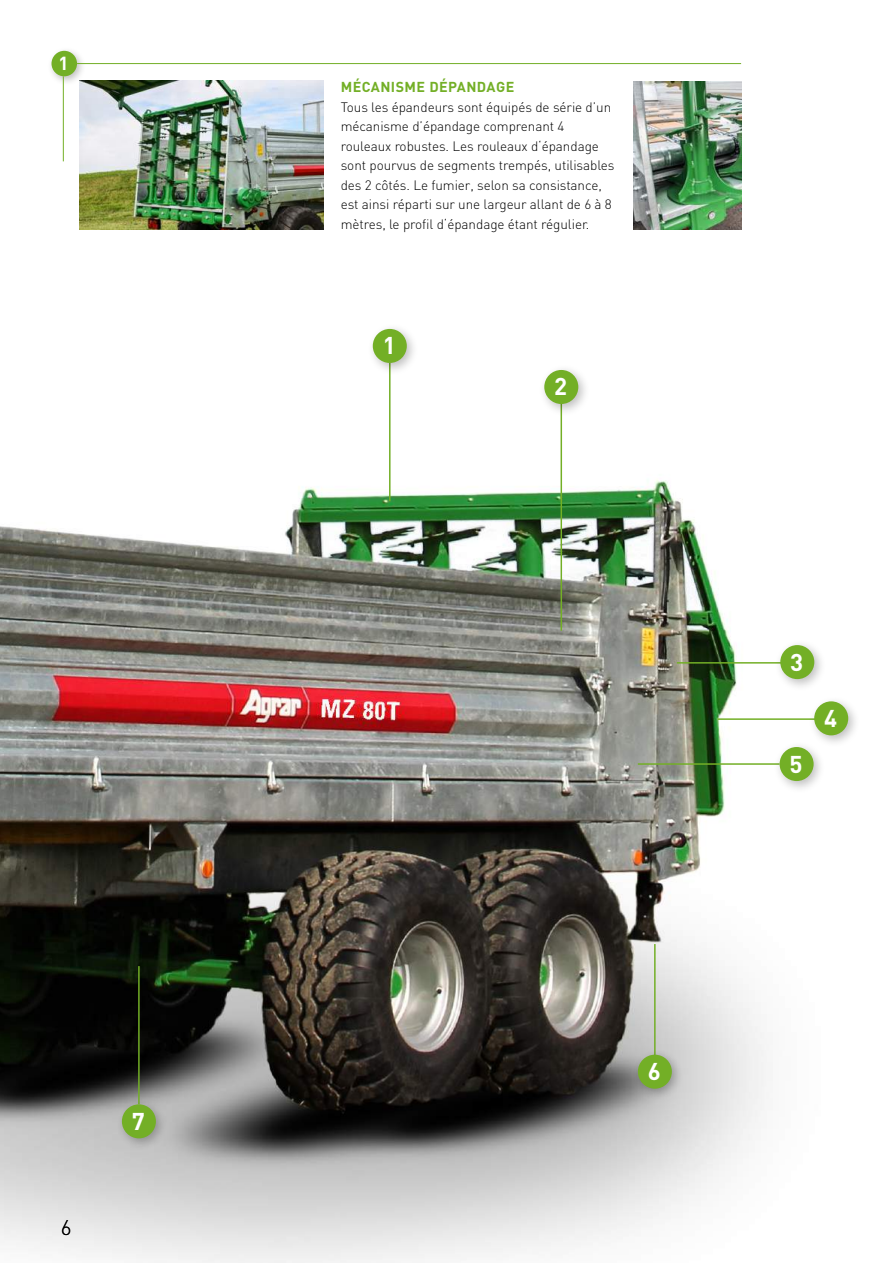
<style>
.page{position:relative;width:893px;height:1263px;background:#fff}
.page>*{position:absolute;margin:0;border:0;box-sizing:border-box;transform-origin:0 0}
.t1{font:700 24px "DIN";color:#fff}
.t2{font:300 21px "DIN";color:#000}
.t3{font:700 18.75px "DIN";color:#fff}
.t4{font:700 14.25px "DIN";letter-spacing:.03em;color:#73af26}
.t5{font:300 13.5px/19.5px "DIN";letter-spacing:-.005em;color:#000}
</style>
<div class="page">
<img style="left:0;top:188px;width:767px;height:1075px">
<hr style="left:389px;top:363px;width:2px;height:138px;background:#73af26">
<hr style="left:561px;top:395px;width:1px;height:236px;background:#73af26">
<hr style="left:138px;top:966px;width:2px;height:138px;background:#73af26">
<hr style="left:654px;top:944px;width:2px;height:114px;background:#73af26">
<hr style="left:638px;top:763px;width:142px;height:2px;background:#73af26">
<hr style="left:677px;top:662px;width:113px;height:2px;background:#73af26">
<hr style="left:718px;top:718px;width:100px;height:2px;background:#73af26">
<div style="left:367px;top:323px;width:52px;height:52px;background:#000;opacity:.26"></div>
<div style="left:373px;top:329px;width:34px;height:34px;background:#73af26;border-radius:50%"></div>
<div style="left:538px;top:364px;width:52px;height:52px;background:#000;opacity:.26"></div>
<div style="left:544px;top:370px;width:34px;height:34px;background:#73af26;border-radius:50%"></div>
<div style="left:116px;top:1098px;width:52px;height:52px;background:#000;opacity:.26"></div>
<div style="left:122px;top:1104px;width:34px;height:34px;background:#73af26;border-radius:50%"></div>
<div style="left:632px;top:1048px;width:52px;height:53px;background:#000;opacity:.26"></div>
<div style="left:638px;top:1055px;width:34px;height:34px;background:#73af26;border-radius:50%"></div>
<div style="left:774px;top:639px;width:52px;height:52px;background:#000;opacity:.26"></div>
<div style="left:780px;top:645px;width:34px;height:34px;background:#73af26;border-radius:50%"></div>
<div style="left:808px;top:695px;width:52px;height:53px;background:#000;opacity:.26"></div>
<div style="left:814px;top:701px;width:34px;height:34px;background:#73af26;border-radius:50%"></div>
<div style="left:773px;top:741px;width:53px;height:52px;background:#000;opacity:.26"></div>
<div style="left:780px;top:747px;width:34px;height:34px;background:#73af26;border-radius:50%"></div>
<div style="left:47px;top:46px;width:40px;height:40px;background:#000;opacity:.26"></div>
<div style="left:52px;top:51px;width:25px;height:25px;background:#73af26;border-radius:50%"></div>
<hr style="left:77px;top:63px;width:664px;height:1px;background:#73af26">
<hr style="left:63px;top:76px;width:1px;height:85px;background:#73af26">
<img style="left:80px;top:80px;width:243px;height:149px">
<img style="left:634px;top:82px;width:107px;height:147px">
<h3 class="t3" style="left:58px;top:51px;width:12px">1</h3>
<h2 class="t2" style="left:61px;top:1215px;width:12px">6</h2>
<h1 class="t1" style="left:132px;top:1105px;width:15px">7</h1>
<p class="t4" style="left:341px;top:78px;width:175px">MÉCANISME DÉPANDAGE</p>
<p class="t5" style="left:341px;top:97px;width:275px">Tous les épandeurs sont équipés de série d’un mécanisme d’épandage comprenant 4 rouleaux robustes. Les rouleaux d‘épandage sont pourvus de segments trempés, utilisables des 2 côtés. Le fumier, selon sa consistance, est ainsi réparti sur une largeur allant de 6 à 8 mètres, le profil d‘épandage étant régulier.</p>
<h1 class="t1" style="left:383px;top:330px;width:15px">1</h1>
<h1 class="t1" style="left:554px;top:371px;width:15px">2</h1>
<h1 class="t1" style="left:648px;top:1056px;width:15px">6</h1>
<h1 class="t1" style="left:790px;top:646px;width:15px">3</h1>
<h1 class="t1" style="left:790px;top:748px;width:15px">5</h1>
<h1 class="t1" style="left:824px;top:702px;width:15px">4</h1>
</div>
